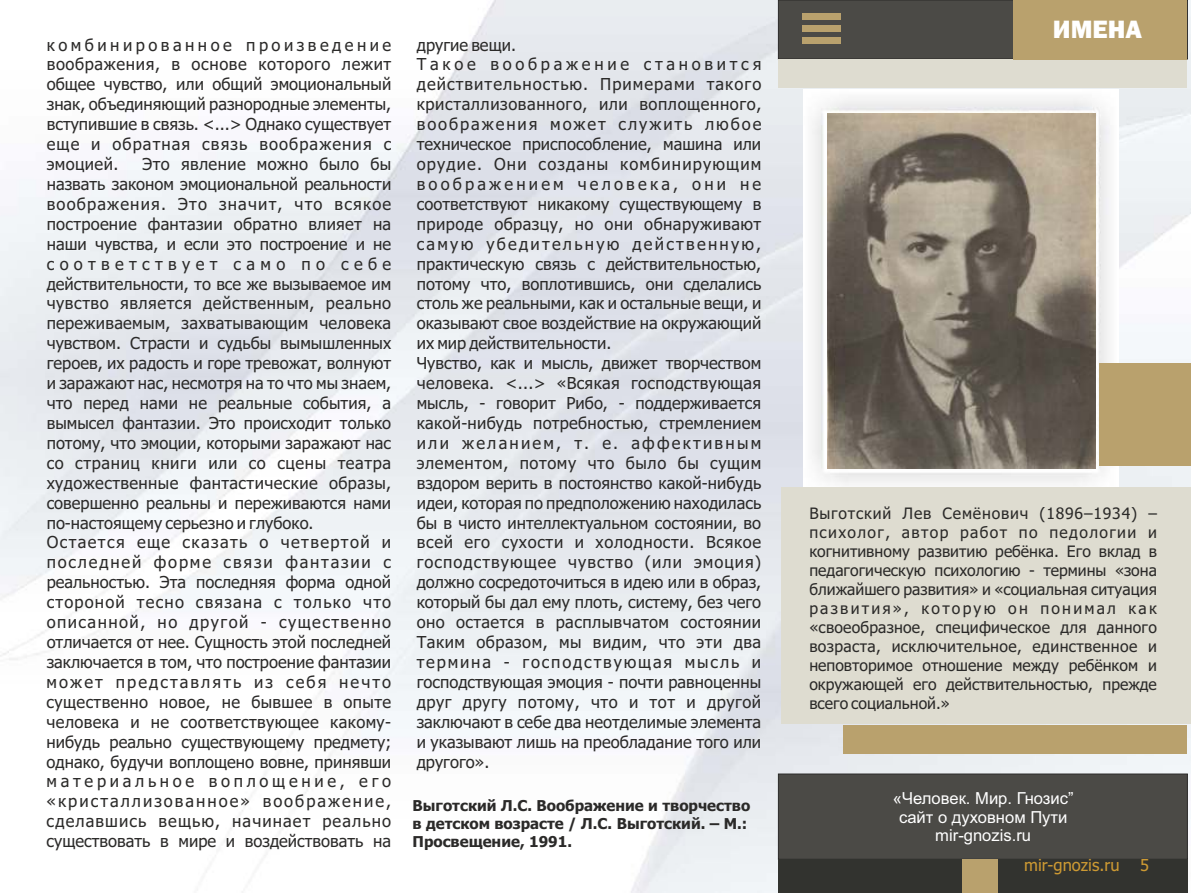
<style>
.page{position:relative;width:1191px;height:893px;background:#fff}
.page>*{position:absolute;margin:0;border:0;box-sizing:border-box;transform-origin:0 0}
.t1{font:800 25.95px "Franklin Gothic";color:#fff}
.t2{font:16.65px/18.5px "Arial";color:#fff;text-align:center}
.t3{font:16.5px/20px "Tahoma";letter-spacing:.005em;color:#2b2a29}
.t4{font:16.5px "Tahoma";color:#c93}
.t5{font:15.75px/19px "Tahoma";color:#2b2a29;text-align:justify}
.t6{font:700 15px/18.1px "Tahoma";color:#2b2a29}
</style>
<div class="page">
<img style="left:0;top:0;width:1191px;height:893px">
<div style="left:843px;top:726px;width:344px;height:28px;background:#b9a16d"></div>
<img style="left:803px;top:89px;width:315px;height:399px">
<div style="left:778px;top:774px;width:409px;height:85px;background:#4b4a46"></div>
<div style="left:778px;top:859px;width:409px;height:34px;background:#32332f"></div>
<div style="left:962px;top:859px;width:36px;height:34px;background:#b9a16d"></div>
<div style="left:778px;top:0;width:235px;height:59px;background:#4b4a46"></div>
<div style="left:778px;top:60px;width:409px;height:28px;background:#dedcd0"></div>
<div style="left:1013px;top:0;width:174px;height:59px;background:#b9a16d"></div>
<div style="left:802px;top:13px;width:38px;height:6px;background:#b9a16d"></div>
<div style="left:802px;top:25px;width:38px;height:6px;background:#b9a16d"></div>
<div style="left:802px;top:37px;width:38px;height:7px;background:#b9a16d"></div>
<div style="left:1099px;top:363px;width:92px;height:103px;background:#b9a16d"></div>
<div style="left:782px;top:488px;width:409px;height:236px;background:#dedcd0"></div>
<img style="left:827px;top:113px;width:268px;height:355px">
<p class="t3" style="left:47px;top:36px;width:346px;text-align:justify">комбинированное произведение воображения, в основе которого лежит общее чувство, или общий эмоциональный знак, объединяющий разнородные элементы, вступившие в связь. &lt;...&gt; Однако существует еще и обратная связь воображения с эмоцией.</p>
<p class="t3" style="left:47px;top:155px;width:346px;text-indent:96px">Это явление можно было бы назвать законом эмоциональной реальности воображения. Это значит, что всякое построение фантазии обратно влияет на наши чувства, и если это построение и не соответствует само по себе действительности, то все же вызываемое им чувство является действенным, реально переживаемым, захватывающим человека чувством. Страсти и судьбы вымышленных героев, их радость и горе тревожат, волнуют и заражают нас, несмотря на то что мы знаем, что перед нами не реальные события, а вымысел фантазии. Это происходит только потому, что эмоции, которыми заражают нас со страниц книги или со сцены театра художественные фантастические образы, совершенно реальны и переживаются нами по-настоящему серьезно и глубоко.<br>Остается еще сказать о четвертой и последней форме связи фантазии с реальностью. Эта последняя форма одной стороной тесно связана с только что описанной, но другой - существенно отличается от нее. Сущность этой последней заключается в том, что построение фантазии может представлять из себя нечто существенно новое, не бывшее в опыте человека и не соответствующее какому&shy;нибудь реально существующему предмету; однако, будучи воплощено вовне, принявши материальное воплощение, его «кристаллизованное» воображение, сделавшись вещью, начинает реально существовать в мире и воздействовать на</p>
<p class="t3" style="left:417px;top:36px;width:346px">другие вещи.<br>Такое воображение становится действительностью. Примерами такого кристаллизованного, или воплощенного, воображения может служить любое техническое приспособление, машина или орудие. Они созданы комбинирующим воображением человека, они не соответствуют никакому существующему в природе образцу, но они обнаруживают самую убедительную действенную, практическую связь с действительностью, потому что, воплотившись, они сделались столь же реальными, как и остальные вещи, и оказывают свое воздействие на окружающий их мир действительности.<br>Чувство, как и мысль, движет творчеством человека. &lt;...&gt; «Всякая господствующая мысль, - говорит Рибо, - поддерживается какой-нибудь потребностью, стремлением или желанием, т. е. аффективным элементом, потому что было бы сущим вздором верить в постоянство какой-нибудь идеи, которая по предположению находилась бы в чисто интеллектуальном состоянии, во всей его сухости и холодности. Всякое господствующее чувство (или эмоция) должно сосредоточиться в идею или в образ, который бы дал ему плоть, систему, без чего оно остается в расплывчатом состоянии Таким образом, мы видим, что эти два термина - господствующая мысль и господствующая эмоция - почти равноценны друг другу потому, что и тот и другой заключают в себе два неотделимые элемента и указывают лишь на преобладание того или другого».</p>
<p class="t6" style="left:412px;top:797px;width:339px">Выготский Л.С. Воображение и творчество в детском возрасте / Л.С. Выготский. – М.:<br>Просвещение, 1991.</p>
<h1 class="t1" style="left:1052px;top:20px;width:91px">ИМЕНА</h1>
<p class="t5" style="left:809px;top:505px;width:349px">Выготский Лев Семёнович (1896–1934) – психолог, автор работ по педологии и когнитивному развитию ребёнка. Его вклад в педагогическую психологию - термины «зона ближайшего развития» и «социальная ситуация развития», которую он понимал как «своеобразное, специфическое для данного возраста, исключительное, единственное и неповторимое отношение между ребёнком и окружающей его действительностью, прежде всего социальной.»</p>
<p class="t2" style="left:893px;top:791px;width:182px">«Человек. Мир. Гнозис” сайт о духовном Пути mir-gnozis.ru</p>
<p class="t4" style="left:1024px;top:859px;width:97px">mir-gnozis.ru</p>
<p class="t4" style="left:1140px;top:859px;width:11px">5</p>
</div>
